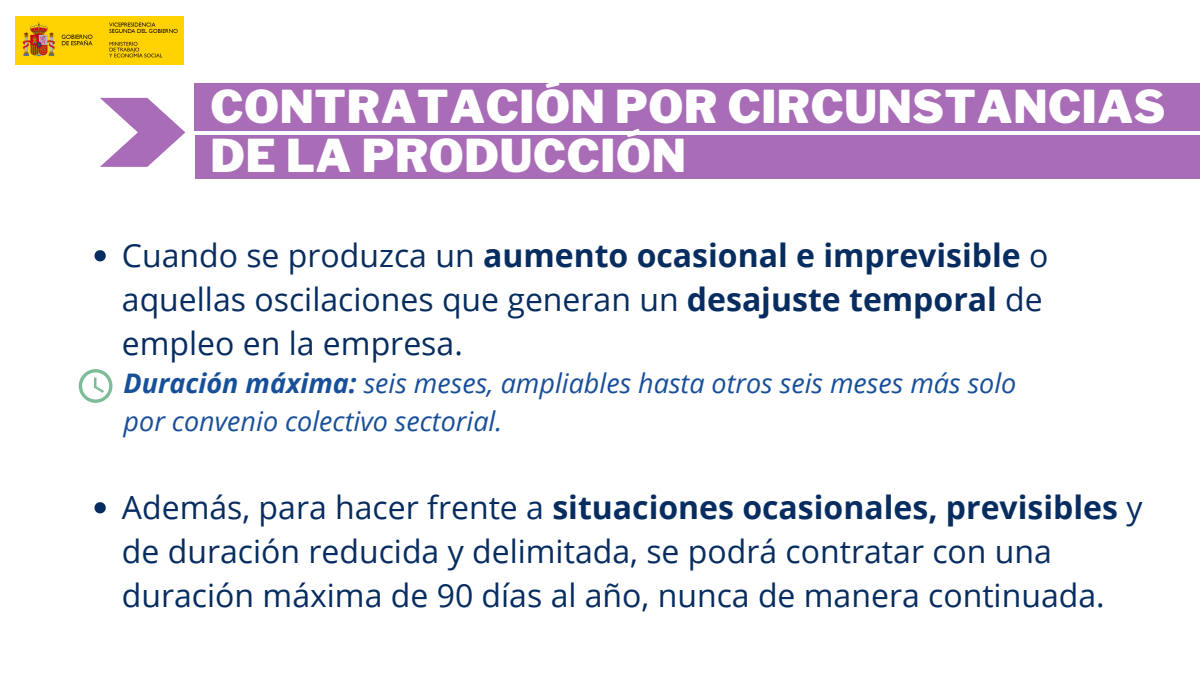
<style>
.page{position:relative;width:1200px;height:675px;background:#fff}
.page>*{position:absolute;margin:0;border:0;box-sizing:border-box;transform-origin:0 0}
.t1{font:900 44.9px/48.8px "Libre Franklin";letter-spacing:.015em;color:#fff}
.t2{font:32px/44.2px "Open Sans";color:#072d60}
.t3{font:italic 27px/37.5px "Open Sans";color:#184f99}
.s1{font-weight:700}
</style>
<div class="page">
<div style="left:194px;top:83px;width:1006px;height:48px;background:#a96db8"></div>
<div style="left:195px;top:135px;width:1005px;height:43px;background:#a96db8"></div>
<svg style="left:100px;top:98px;width:85px;height:69px"></svg>
<svg style="left:94px;top:250px;width:12px;height:11px"></svg>
<svg style="left:94px;top:502px;width:12px;height:11px"></svg>
<img style="left:15px;top:17px;width:169px;height:48px">
<svg style="left:79px;top:369px;width:33px;height:34px"></svg>
<h1 class="t1" style="left:211px;top:83px;width:956px">CONTRATACIÓN POR CIRCUNSTANCIAS<br>DE LA PRODUCCIÓN</h1>
<p class="t2" style="left:122px;top:232px;width:928px">Cuando se produzca un <span class="s1">aumento ocasional e imprevisible</span> o aquellas oscilaciones que generan un <span class="s1">desajuste temporal</span> de empleo en la empresa.</p>
<p class="t3" style="left:124px;top:364px;width:894px"><span class="s1">Duración máxima:</span> seis meses, ampliables hasta otros seis meses más solo por convenio colectivo sectorial.</p>
<p class="t2" style="left:122px;top:484px;width:1022px">Además, para hacer frente a <span class="s1">situaciones ocasionales, previsibles</span> y de duración reducida y delimitada, se podrá contratar con una duración máxima de 90 días al año, nunca de manera continuada.</p>
</div>
